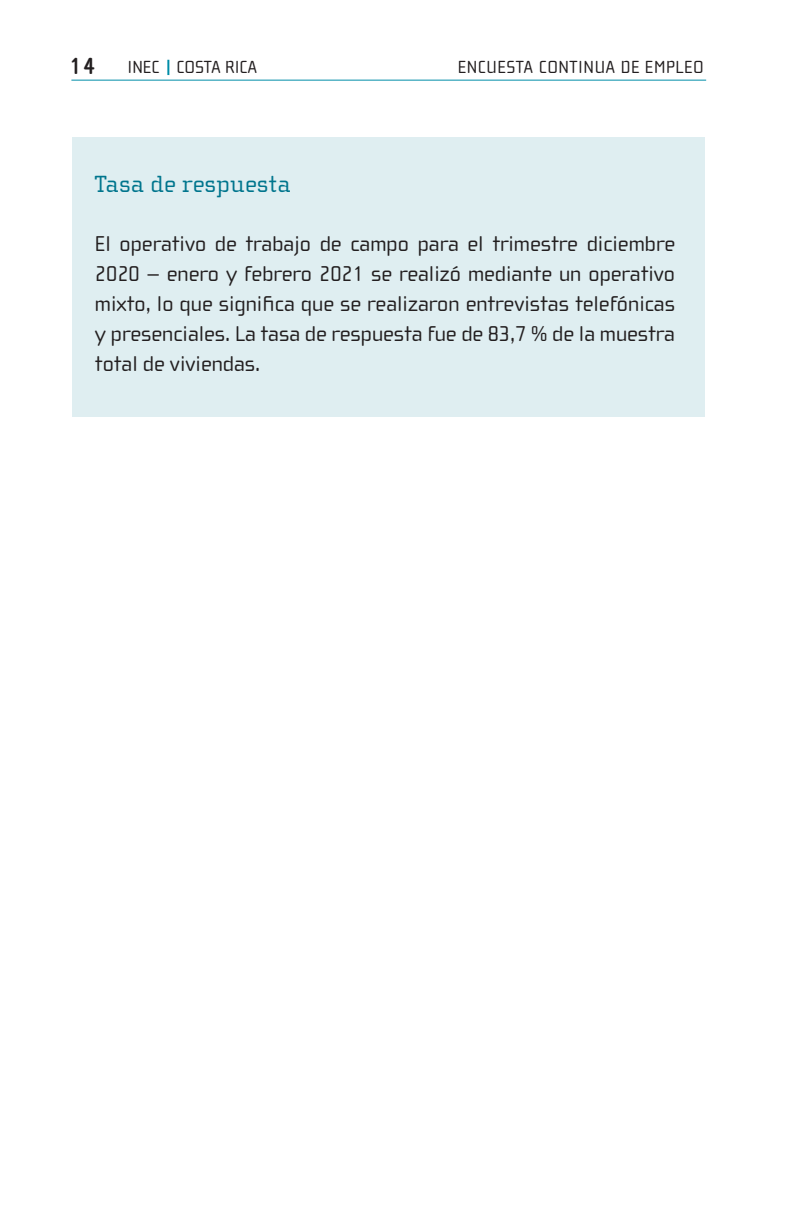
<style>
.page{position:relative;width:792px;height:1224px;background:#fff}
.page>*{position:absolute;margin:0;border:0;box-sizing:border-box;transform-origin:0 0}
._1_Primer_nivel{font:24px "Cholla Slab";letter-spacing:.01em;color:#00758d}
.t1{font:700 24px "Cholla Sans";color:#231f20}
._1_Primer_nivel-2{font:22px/30px "Cholla Wide";color:#231f20;text-align:justify}
.t2{font:18px "Cholla Wide";letter-spacing:.03em;color:#231f20}
.t3{font:18px "Cholla Wide";color:#231f20}
</style>
<div class="page">
<hr style="left:71px;top:80px;width:635px;height:1px;background:#008da8">
<svg style="left:167px;top:60px;width:2px;height:15px"></svg>
<div style="left:72px;top:137px;width:632px;height:279px;background:#dfeef1"></div>
<p class="t1" style="left:70px;top:52px;width:27px">14</p>
<p class="t3" style="left:128px;top:58px;width:131px">INEC COSTA RICA</p>
<p class="t2" style="left:458px;top:58px;width:248px">ENCUESTA CONTINUA DE EMPLEO</p>
<p class="_1_Primer_nivel" style="left:95px;top:171px;width:197px">Tasa de respuesta</p>
<p class="_1_Primer_nivel-2" style="left:95px;top:229px;width:582px">El operativo de trabajo de campo para el trimestre diciembre 2020 – enero y febrero 2021 se realizó mediante un operativo mixto, lo que significa que se realizaron entrevistas telefónicas y presenciales. La tasa de respuesta fue de 83,7 % de la muestra total de viviendas.</p>
</div>
